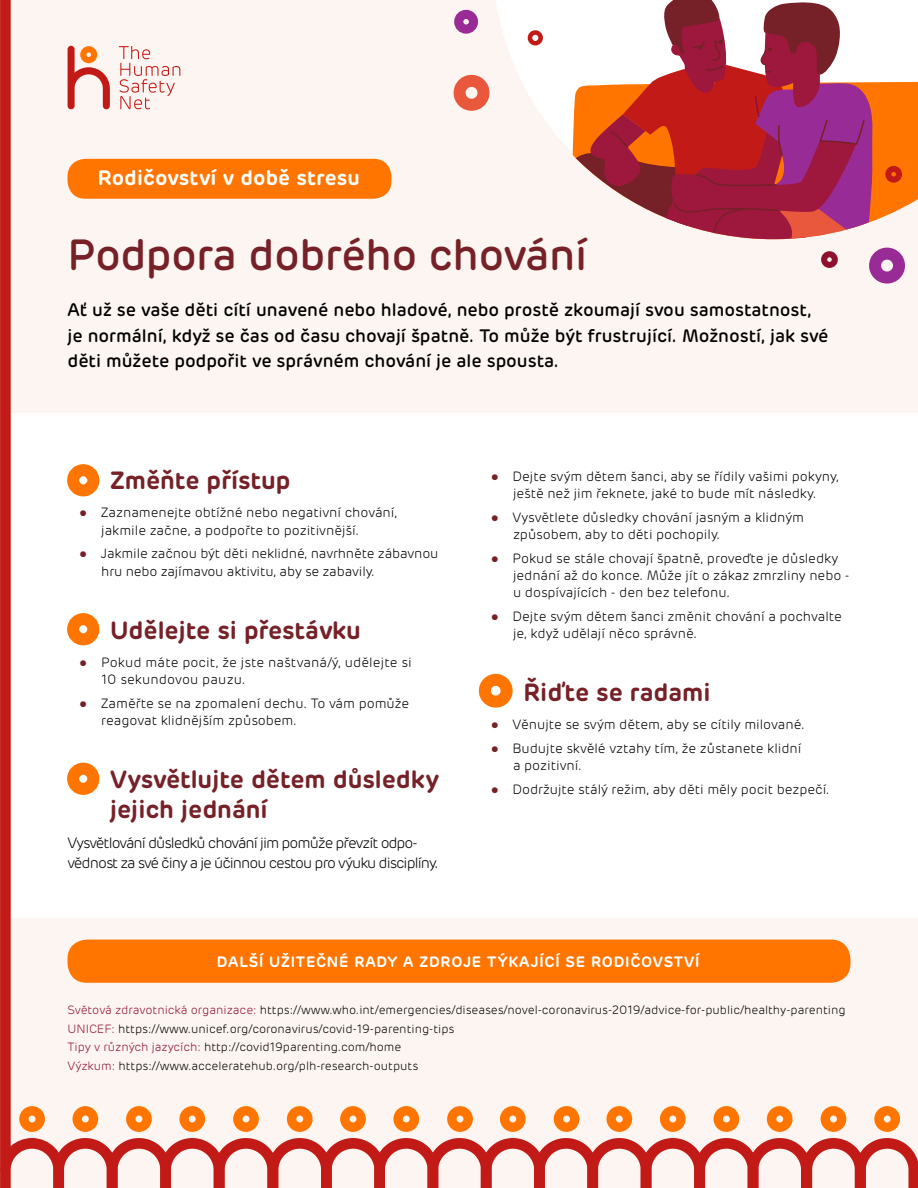
<style>
.page{position:relative;width:918px;height:1188px;background:#fff}
.page>*{position:absolute;margin:0;border:0;box-sizing:border-box;transform-origin:0 0}
.t1{font:500 43.5px "Rubrik";letter-spacing:-.01em;color:#752127}
.t2{font:600 24.75px/29.7px "Rubrik";color:#752127}
.t3{font:600 20.85px "Rubrik";letter-spacing:.01em;color:#fff}
.t4{font:500 18px/25.5px "Rubrik";color:#000}
.t5{font:300 15px/19.5px "Rubrik";letter-spacing:-.06em;color:#000}
.t6{font:600 15px "Rubrik";letter-spacing:.05em;color:#fff}
.t7{font:300 13.5px/17.2px "Rubrik";color:#000}
.t8{font:300 12px/18.8px "Rubrik";color:#000}
.s1{font-family:"Arial";font-weight:400;color:#752127}
.s2{color:#8e1230}
</style>
<div class="page">
<div style="left:0;top:0;width:918px;height:413px;background:#fdf5f1"></div>
<div style="left:0;top:918px;width:918px;height:270px;background:#fdf5f1"></div>
<svg style="left:496px;top:0;width:422px;height:139px;fill:#fff"></svg>
<svg style="left:874px;top:82px;width:44px;height:139px;background:#fe7e12"></svg>
<svg style="left:560px;top:0;width:314px;height:239px"></svg>
<div style="left:68px;top:159px;width:324px;height:40px;background:#ff7500;border-radius:18px"></div>
<svg style="left:67px;top:46px;width:43px;height:63px"></svg>
<svg style="left:119px;top:46px;width:61px;height:63px"></svg>
<div style="left:67px;top:464px;width:32px;height:32px;border:12px solid #ff7500;border-radius:50%"></div>
<div style="left:67px;top:613px;width:32px;height:32px;border:12px solid #ff7500;border-radius:50%"></div>
<div style="left:67px;top:763px;width:32px;height:32px;border:12px solid #ff7500;border-radius:50%"></div>
<div style="left:479px;top:674px;width:34px;height:34px;border:12px solid #ff7500;border-radius:50%"></div>
<div style="left:869px;top:248px;width:36px;height:36px;border:12px solid #982b95;border-radius:50%"></div>
<div style="left:454px;top:75px;width:36px;height:36px;border:12px solid #e9573d;border-radius:50%"></div>
<div style="left:454px;top:10px;width:24px;height:24px;border:9px solid #982b95;border-radius:50%"></div>
<div style="left:821px;top:251px;width:17px;height:17px;border:6px solid #8e1230;border-radius:50%"></div>
<div style="left:885px;top:166px;width:17px;height:17px;border:6px solid #c21b17;border-radius:50%"></div>
<div style="left:528px;top:30px;width:15px;height:15px;border:4px solid #c21b17;border-radius:50%"></div>
<svg style="left:72px;top:1106px;width:26px;height:26px"></svg>
<svg style="left:0;top:0;width:53px;height:1188px"></svg>
<svg style="left:126px;top:1106px;width:26px;height:26px"></svg>
<svg style="left:179px;top:1106px;width:26px;height:26px"></svg>
<svg style="left:233px;top:1106px;width:26px;height:26px"></svg>
<svg style="left:287px;top:1106px;width:26px;height:26px"></svg>
<svg style="left:340px;top:1106px;width:26px;height:26px"></svg>
<svg style="left:393px;top:1106px;width:26px;height:26px"></svg>
<svg style="left:447px;top:1106px;width:26px;height:26px"></svg>
<svg style="left:554px;top:1106px;width:25px;height:26px"></svg>
<svg style="left:500px;top:1106px;width:26px;height:26px"></svg>
<svg style="left:606px;top:1106px;width:26px;height:26px"></svg>
<svg style="left:660px;top:1106px;width:26px;height:26px"></svg>
<svg style="left:714px;top:1106px;width:25px;height:26px"></svg>
<svg style="left:767px;top:1106px;width:26px;height:26px"></svg>
<svg style="left:821px;top:1106px;width:25px;height:26px"></svg>
<svg style="left:874px;top:1106px;width:26px;height:26px"></svg>
<svg style="left:53px;top:1138px;width:865px;height:50px"></svg>
<div style="left:68px;top:940px;width:782px;height:43px;background:#ff7500;border-radius:19px"></div>
<h3 class="t3" style="left:98px;top:165px;width:264px">Rodičovství v době stresu</h3>
<h1 class="t1" style="left:68px;top:229px;width:521px">Podpora dobrého chování</h1>
<h3 class="t4" style="left:68px;top:297px;width:763px">Ať už se vaše děti cítí unavené nebo hladové, nebo prostě zkoumají svou samostatnost, je normální, když se čas od času chovají špatně. To může být frustrující. Možností, jak své děti můžete podpořit ve správném chování je ale spousta.</h3>
<h2 class="t2" style="left:110px;top:466px;width:182px">Změňte přístup</h2>
<p class="t7" style="left:101px;top:504px;width:298px;text-indent:-22px"><span class="s1">●</span> Zaznamenejte obtížné nebo negativní chování, jakmile začne, a podpořte to pozitivnější.</p>
<p class="t7" style="left:101px;top:545px;width:339px;text-indent:-22px"><span class="s1">●</span> Jakmile začnou být děti neklidné, navrhněte zábavnou hru nebo zajímavou aktivitu, aby se zabavily.</p>
<h2 class="t2" style="left:110px;top:615px;width:252px">Udělejte si přestávku</h2>
<p class="t7" style="left:101px;top:654px;width:312px;text-indent:-22px"><span class="s1">●</span> Pokud máte pocit, že jste naštvaná/ý, udělejte si<br>10 sekundovou pauzu.</p>
<p class="t7" style="left:101px;top:695px;width:310px;text-indent:-22px"><span class="s1">●</span> Zaměřte se na zpomalení dechu. To vám pomůže reagovat klidnějším způsobem.</p>
<h2 class="t2" style="left:110px;top:765px;width:330px">Vysvětlujte dětem důsledky jejich jednání</h2>
<p class="t5" style="left:68px;top:834px;width:373px">Vysvětlování důsledků chování jim pomůže převzít odpo&shy;vědnost za své činy a je účinnou cestou pro výuku disciplíny.</p>
<p class="t7" style="left:491px;top:468px;width:350px;text-align:center"><span class="s1">●</span> Dejte svým dětem šanci, aby se řídily vašimi pokyny, ještě než jim řeknete, jaké to bude mít následky.</p>
<p class="t7" style="left:513px;top:509px;width:293px;text-indent:-22px"><span class="s1">●</span> Vysvětlete důsledky chování jasným a klidným způsobem, aby to děti pochopily.</p>
<p class="t7" style="left:513px;top:550px;width:338px;text-indent:-22px"><span class="s1">●</span> Pokud se stále chovají špatně, proveďte je důsledky jednání až do konce. Může jít o zákaz zmrzliny nebo - u dospívajících - den bez telefonu.</p>
<p class="t7" style="left:513px;top:608px;width:330px;text-indent:-22px"><span class="s1">●</span> Dejte svým dětem šanci změnit chování a pochvalte je, když udělají něco správně.</p>
<h2 class="t2" style="left:523px;top:678px;width:189px">Řiďte se radami</h2>
<p class="t7" style="left:491px;top:716px;width:316px"><span class="s1">●</span> Věnujte se svým dětem, aby se cítily milované.</p>
<p class="t7" style="left:513px;top:740px;width:290px;text-indent:-22px"><span class="s1">●</span> Budujte skvělé vztahy tím, že zůstanete klidní a pozitivní.</p>
<p class="t7" style="left:491px;top:781px;width:340px"><span class="s1">●</span> Dodržujte stálý režim, aby děti měly pocit bezpečí.</p>
<p class="t6" style="left:217px;top:952px;width:214px">Další užitečné rady a zdr</p>
<p class="t6" style="left:452px;top:952px;width:250px">oje týkající se rodičovství</p>
<p class="t8" style="left:68px;top:1001px;width:780px"><span class="s2">Světová zdravotnická organizace:</span> https://www.who.int/emergencies/diseases/novel-coronavirus-2019/advice-for-public/healthy-parenting <span class="s2">UNICEF:</span> https://www.unicef.org/coronavirus/covid-19-parenting-tips<br><span class="s2">Tipy v různých jazycích:</span> http://covid19parenting.com/home<br><span class="s2">Výzkum:</span> https://www.acceleratehub.org/plh-research-outputs</p>
</div>
